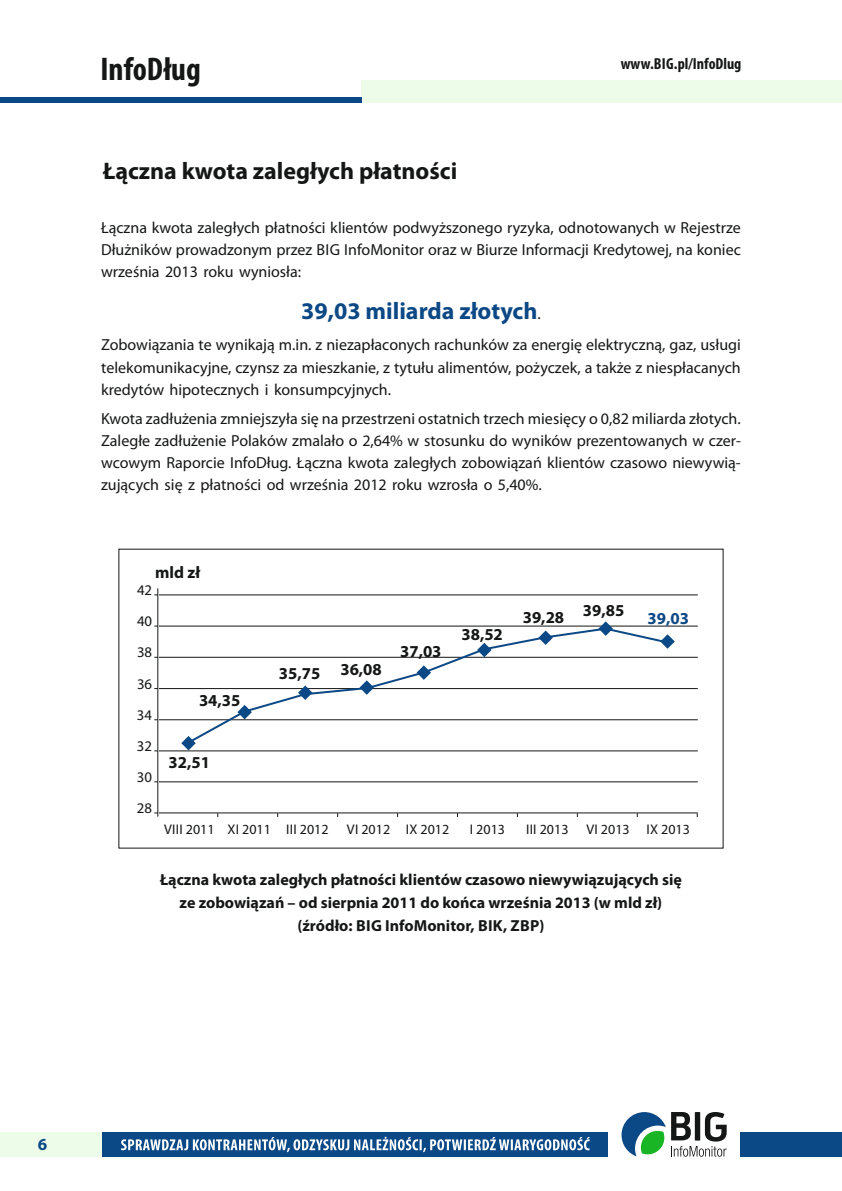
<style>
.page{position:relative;width:842px;height:1191px;background:#fff}
.page>*{position:absolute;margin:0;border:0;box-sizing:border-box;transform-origin:0 0}
.t1{font:700 condensed 32.8px "Myriad Pro";color:#151616}
.t2{font:700 24px "Myriad Pro";color:#151616}
.t3{font:700 24px "Myriad Pro";color:#0c4885}
.t4{font:700 17px "Myriad Pro";color:#0b4986}
.t5{font:700 16.8px "Myriad Pro";color:#151616}
.t6{font:700 16.8px "Myriad Pro";color:#0c4885}
.t7{font:16px/22.2px "Myriad Pro";color:#151616;text-align:justify}
.t8{font:700 16px/22.8px "Myriad Pro";color:#151616;text-align:center}
.t9{font:700 condensed 16px "Myriad Pro";color:#151616}
.t10{font:14.8px "Myriad Pro";color:#151616}
.t11{font:14px "Myriad Pro";color:#151616}
.s1{font-weight:400;font-size:16px;color:#151616}
</style>
<div class="page">
<div style="left:362px;top:80px;width:480px;height:22px;background:#edfce8"></div>
<div style="left:0;top:97px;width:362px;height:5px;background:#0b4986"></div>
<div style="left:102px;top:1132px;width:740px;height:24px;background:#0b4986"></div>
<div style="left:0;top:1132px;width:102px;height:24px;background:#edfce8"></div>
<div style="left:608px;top:1106px;width:132px;height:61px;background:#fff"></div>
<svg style="left:621px;top:1112px;width:106px;height:44px"></svg>
<svg style="left:121px;top:1136px;width:469px;height:16px"></svg>
<hr style="left:157px;top:588px;width:1px;height:228px;background:#151616">
<hr style="left:159px;top:781px;width:539px;height:1px;background:#151616">
<hr style="left:159px;top:750px;width:539px;height:1px;background:#151616">
<hr style="left:159px;top:719px;width:539px;height:1px;background:#151616">
<hr style="left:159px;top:688px;width:539px;height:1px;background:#151616">
<hr style="left:159px;top:657px;width:539px;height:1px;background:#151616">
<hr style="left:159px;top:626px;width:539px;height:1px;background:#151616">
<svg style="left:186px;top:626px;width:484px;height:114px"></svg>
<svg style="left:181px;top:736px;width:15px;height:14px"></svg>
<svg style="left:237px;top:705px;width:15px;height:14px"></svg>
<svg style="left:298px;top:685px;width:14px;height:15px"></svg>
<svg style="left:360px;top:680px;width:14px;height:15px"></svg>
<svg style="left:417px;top:665px;width:14px;height:15px"></svg>
<svg style="left:477px;top:643px;width:15px;height:14px"></svg>
<hr style="left:159px;top:594px;width:539px;height:1px;background:#151616">
<svg style="left:538px;top:630px;width:15px;height:15px"></svg>
<hr style="left:159px;top:812px;width:539px;height:1px;background:#151616">
<svg style="left:598px;top:621px;width:15px;height:15px"></svg>
<svg style="left:660px;top:634px;width:15px;height:15px"></svg>
<h1 class="t1" style="left:100px;top:55px;width:102px">InfoDług</h1>
<p class="t9" style="left:621px;top:57px;width:122px">www.BIG.pl/InfoDlug</p>
<h2 class="t2" style="left:103px;top:161px;width:356px">Łączna kwota zaległych płatności</h2>
<p class="t7" style="left:101px;top:218px;width:641px">Łączna kwota zaległych płatności klientów podwyższonego ryzyka, odnotowanych w Rejestrze Dłużników prowadzonym przez BIG InfoMonitor oraz w Biurze Informacji Kredytowej, na koniec września 2013 roku wyniosła:</p>
<h2 class="t3" style="left:301px;top:300px;width:241px">39,03 miliarda złotych<span class="s1">.</span></h2>
<p class="t7" style="left:101px;top:335px;width:641px">Zobowiązania te wynikają m.in. z niezapłaconych rachunków za energię elektryczną, gaz, usługi telekomunikacyjne, czynsz za mieszkanie, z tytułu alimentów, pożyczek, a także z niespłacanych kredytów hipotecznych i konsumpcyjnych.</p>
<p class="t7" style="left:101px;top:408px;width:641px">Kwota zadłużenia zmniejszyła się na przestrzeni ostatnich trzech miesięcy o 0,82 miliarda złotych.<br>Zaległe zadłużenie Polaków zmalało o 2,64% w stosunku do wyników prezentowanych w czer&shy;wcowym Raporcie InfoDług. Łączna kwota zaległych zobowiązań klientów czasowo niewywią&shy;zujących się z płatności od września 2012 roku wzrosła o 5,40%.</p>
<p class="t5" style="left:155px;top:565px;width:46px">mld zł</p>
<p class="t10" style="left:137px;top:584px;width:17px">42</p>
<p class="t10" style="left:137px;top:615px;width:17px">40</p>
<p class="t10" style="left:137px;top:646px;width:17px">38</p>
<p class="t10" style="left:137px;top:677px;width:17px">36</p>
<p class="t10" style="left:137px;top:708px;width:17px">34</p>
<p class="t10" style="left:137px;top:740px;width:17px">32</p>
<p class="t10" style="left:137px;top:771px;width:17px">30</p>
<p class="t10" style="left:137px;top:802px;width:17px">28</p>
<p class="t5" style="left:199px;top:693px;width:43px">34,35</p>
<p class="t5" style="left:169px;top:755px;width:43px">32,51</p>
<p class="t5" style="left:279px;top:664px;width:105px">35,75 36,08</p>
<p class="t5" style="left:400px;top:645px;width:43px">37,03</p>
<p class="t5" style="left:461px;top:627px;width:43px">38,52</p>
<p class="t5" style="left:523px;top:610px;width:43px">39,28</p>
<p class="t5" style="left:583px;top:603px;width:43px">39,85</p>
<p class="t11" style="left:164px;top:823px;width:166px">VIII 2011 XI 2011 III 2012</p>
<p class="t11" style="left:347px;top:823px;width:104px">VI 2012 IX 2012</p>
<p class="t11" style="left:470px;top:823px;width:37px">I 2013</p>
<p class="t11" style="left:526px;top:823px;width:44px">III 2013</p>
<p class="t11" style="left:586px;top:823px;width:45px">VI 2013</p>
<p class="t6" style="left:648px;top:611px;width:43px">39,03</p>
<p class="t11" style="left:646px;top:823px;width:45px">IX 2013</p>
<p class="t8" style="left:160px;top:869px;width:523px">Łączna kwota zaległych płatności klientów czasowo niewywiązujących się ze zobowiązań – od sierpnia 2011 do końca września 2013 (w mld zł) (źródło: BIG InfoMonitor, BIK, ZBP)</p>
<p class="t4" style="left:38px;top:1137px;width:11px">6</p>
</div>
